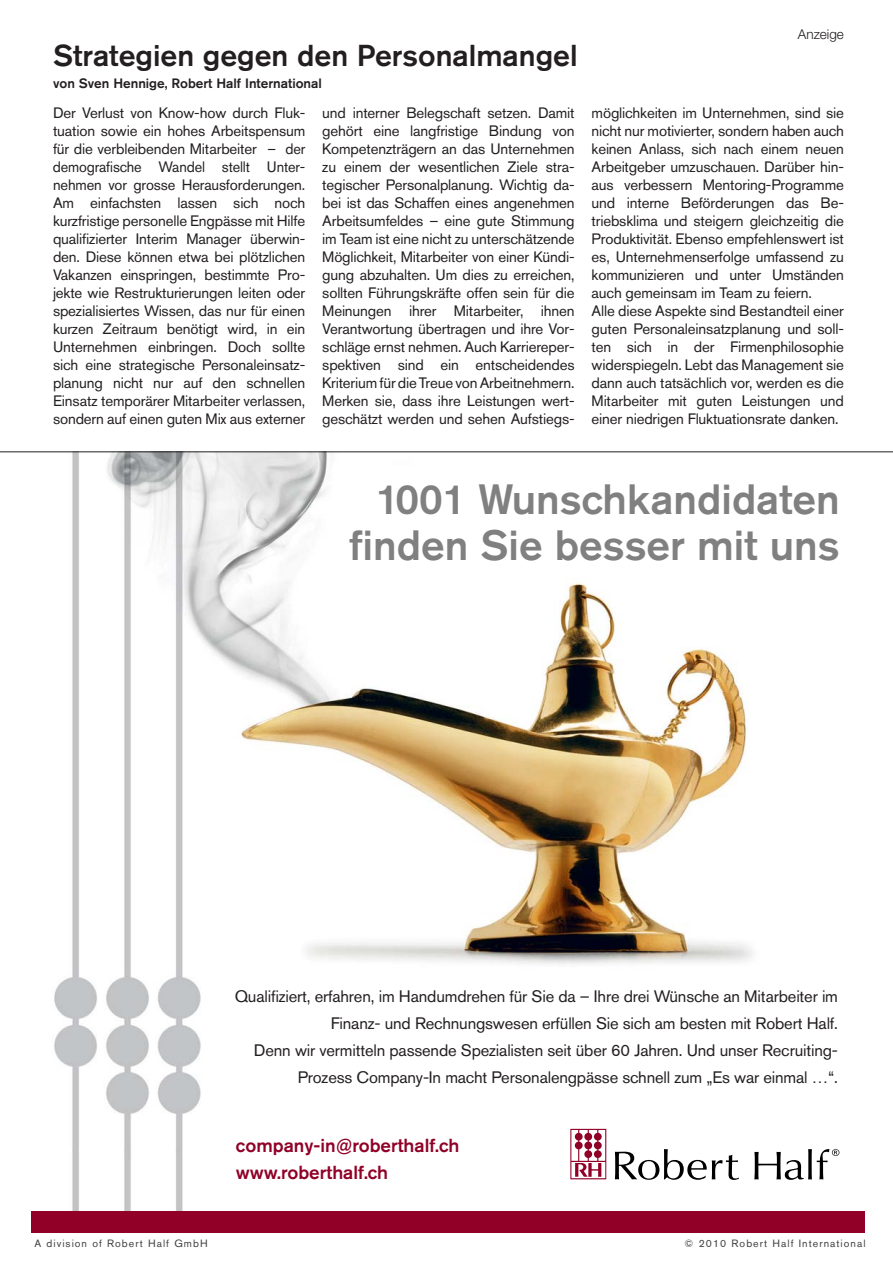
<style>
.page{position:relative;width:893px;height:1263px;background:#fff}
.page>*{position:absolute;margin:0;border:0;box-sizing:border-box;transform-origin:0 0}
.t1{font:500 42px/46.5px "Akzidenz Grotesk BQ";color:#808080;text-align:right}
.t2{font:500 30px "Akzidenz Grotesk BQ";color:#231f20}
.t3{font:500 18.75px "Akzidenz Grotesk BQ";color:#900027}
.t4{font:16.5px/27px "Akzidenz Grotesk BQ";letter-spacing:-.01em;color:#231f20;text-align:right}
.t5{font:15px/18px "Akzidenz Grotesk BQ";letter-spacing:-.01em;color:#231f20;text-align:justify}
.t6{font:500 13.5px "Akzidenz Grotesk BQ";color:#231f20}
.t7{font:300 13.5px "Helvetica Neue";color:#231f20}
.t8{font:10.5px "Akzidenz Grotesk BQ";letter-spacing:.1em;color:#404040}
</style>
<div class="page">
<img style="left:0;top:452px;width:893px;height:774px">
<svg style="left:570px;top:1129px;width:36px;height:50px"></svg>
<svg style="left:615px;top:1149px;width:124px;height:31px"></svg>
<svg style="left:754px;top:1149px;width:85px;height:31px"></svg>
<div style="left:32px;top:1211px;width:833px;height:21px;background:#900027"></div>
<hr style="left:0;top:451px;width:893px;height:1px;background:#231f20">
<h2 class="t2" style="left:53px;top:44px;width:526px">Strategien gegen den Personalmangel</h2>
<p class="t6" style="left:53px;top:78px;width:270px">von Sven Hennige, Robert Half International</p>
<p class="t5" style="left:53px;top:105px;width:254px">Der Verlust von Know-how durch Fluk&shy;tuation sowie ein hohes Arbeitspensum für die verbleibenden Mitarbeiter – der demografische Wandel stellt Unter&shy;nehmen vor grosse Herausforderungen.<br>Am einfachsten lassen sich noch kurzfristige personelle Engpässe mit Hilfe qualifizierter Interim Manager überwin&shy;den. Diese können etwa bei plötzlichen Vakanzen einspringen, bestimmte Pro&shy;jekte wie Restrukturierungen leiten oder spezialisiertes Wissen, das nur für einen kurzen Zeitraum benötigt wird, in ein Unternehmen einbringen. Doch sollte sich eine strategische Personaleinsatz&shy;planung nicht nur auf den schnellen Einsatz temporärer Mitarbeiter verlassen, sondern auf einen guten Mix aus externer</p>
<p class="t5" style="left:322px;top:105px;width:254px">und interner Belegschaft setzen. Damit gehört eine langfristige Bindung von Kompetenzträgern an das Unternehmen zu einem der wesentlichen Ziele stra&shy;tegischer Personalplanung. Wichtig da&shy;bei ist das Schaffen eines angenehmen Arbeitsumfeldes – eine gute Stimmung im Team ist eine nicht zu unterschätzende Möglichkeit, Mitarbeiter von einer Kündi&shy;gung abzuhalten. Um dies zu erreichen, sollten Führungskräfte offen sein für die Meinungen ihrer Mitarbeiter, ihnen Verantwortung übertragen und ihre Vor&shy;schläge ernst nehmen. Auch Karriereper&shy;spektiven sind ein entscheidendes Kriterium für die Treue von Arbeitnehmern.<br>Merken sie, dass ihre Leistungen wert&shy;geschätzt werden und sehen Aufstiegs-</p>
<p class="t7" style="left:798px;top:30px;width:48px">Anzeige</p>
<p class="t5" style="left:592px;top:105px;width:254px;text-align:left">möglichkeiten im Unternehmen, sind sie nicht nur motivierter, sondern haben auch keinen Anlass, sich nach einem neuen Arbeitgeber umzuschauen. Darüber hin&shy;aus verbessern Mentoring-Programme und interne Beförderungen das Be&shy;triebsklima und steigern gleichzeitig die Produktivität. Ebenso empfehlenswert ist es, Unternehmenserfolge umfassend zu kommunizieren und unter Umständen auch gemeinsam im Team zu feiern.<br>Alle diese Aspekte sind Bestandteil einer guten Personaleinsatzplanung und soll&shy;ten sich in der Firmenphilosophie widerspiegeln. Lebt das Management sie dann auch tatsächlich vor, werden es die Mitarbeiter mit guten Leistungen und einer niedrigen Fluktuationsrate danken.</p>
<h1 class="t1" style="left:349px;top:480px;width:492px">1001 Wunsch kandidaten finden Sie besser mit uns</h1>
<p class="t4" style="left:235px;top:984px;width:605px">Qualifiziert, erfahren, im Handumdrehen für Sie da – Ihre drei Wünsche an Mitarbeiter im Finanz- und Rechnungswesen erfüllen Sie sich am besten mit Robert Half.<br>Denn wir vermitteln passende Spezialisten seit über 60 Jahren. Und unser Recruiting-Prozess Company-In macht Personalengpässe schnell zum „Es war einmal …“.</p>
<p class="t3" style="left:236px;top:1138px;width:225px">company-in@roberthalf.ch</p>
<p class="t3" style="left:236px;top:1166px;width:154px">www.roberthalf.ch</p>
<p class="t8" style="left:35px;top:1239px;width:175px">A division of Robert Half GmbH</p>
<p class="t8" style="left:685px;top:1239px;width:182px">© 2010 Robert Half International</p>
</div>
